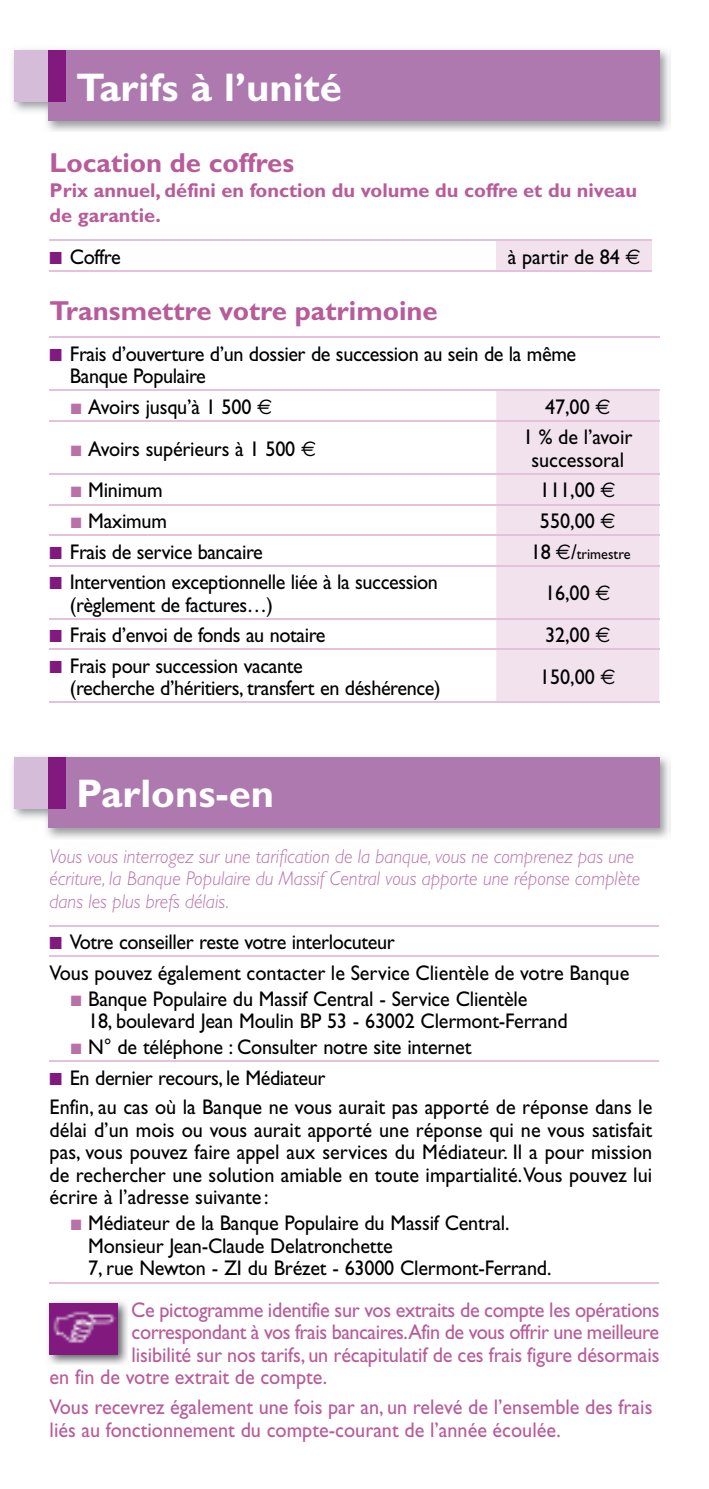
<style>
.page{position:relative;width:709px;height:1489px;background:#fff}
.page>*{position:absolute;margin:0;border:0;box-sizing:border-box;transform-origin:0 0}
.t1{font:700 40px "Gill Sans";color:#fff}
.t2{font:700 27.5px "Gill Sans";color:#b85b9a}
.t3{font:21.25px/22.5px "Gill Sans";letter-spacing:-.01em;color:#000;scale:.95 1}
.t4{font:21.25px/22.5px "Gill Sans";letter-spacing:-.005em;color:#b85b9a;scale:.95 1}
.t5{font:italic 300 20px/22.5px "Gill Sans";color:#b971a8;scale:.95 1}
.t6{font:700 20px/25px "Gill Sans";color:#b85b9a}
.t7{font:15px "Gill Sans";color:#000;scale:.95 1}
.s1{color:#81197f}
.s2{font-family:"Euro Sans"}
.s3{color:#b971a8}
.s4{font-size:21.25px}
.s5{font-family:"Euro Sans";font-size:21.25px}
</style>
<div class="page">
<img style="left:13px;top:49px;width:657px;height:83px">
<div style="left:48px;top:50px;width:611px;height:71px;background:#ae79ae"></div>
<div style="left:14px;top:50px;width:46px;height:52px;background:#d5bdd9"></div>
<div style="left:48px;top:50px;width:18px;height:52px;background:#81197f"></div>
<div style="left:496px;top:240px;width:156px;height:30px;background:#f1e2ee"></div>
<hr style="left:50px;top:239px;width:446px;height:2px;background:#e4c2db">
<hr style="left:496px;top:239px;width:156px;height:2px;background:#e4c2db">
<hr style="left:50px;top:270px;width:446px;height:1px;background:#e4c2db">
<hr style="left:496px;top:270px;width:156px;height:1px;background:#e4c2db">
<div style="left:496px;top:391px;width:163px;height:310px;background:#f1e2ee"></div>
<hr style="left:50px;top:420px;width:446px;height:1px;background:#e4c2db">
<hr style="left:496px;top:420px;width:163px;height:1px;background:#e4c2db">
<hr style="left:50px;top:473px;width:446px;height:1px;background:#e4c2db">
<hr style="left:496px;top:473px;width:163px;height:1px;background:#e4c2db">
<hr style="left:50px;top:504px;width:446px;height:1px;background:#e4c2db">
<hr style="left:496px;top:504px;width:163px;height:1px;background:#e4c2db">
<hr style="left:50px;top:534px;width:446px;height:1px;background:#e4c2db">
<hr style="left:496px;top:534px;width:163px;height:1px;background:#e4c2db">
<hr style="left:50px;top:565px;width:446px;height:1px;background:#e4c2db">
<hr style="left:496px;top:565px;width:163px;height:1px;background:#e4c2db">
<hr style="left:50px;top:618px;width:446px;height:1px;background:#e4c2db">
<hr style="left:496px;top:618px;width:163px;height:1px;background:#e4c2db">
<hr style="left:50px;top:648px;width:446px;height:2px;background:#e4c2db">
<hr style="left:496px;top:648px;width:163px;height:2px;background:#e4c2db">
<hr style="left:50px;top:701px;width:446px;height:2px;background:#e4c2db">
<hr style="left:496px;top:701px;width:163px;height:2px;background:#e4c2db">
<hr style="left:50px;top:337px;width:446px;height:1px;background:#e4c2db">
<hr style="left:496px;top:337px;width:163px;height:1px;background:#e4c2db">
<hr style="left:50px;top:390px;width:446px;height:1px;background:#e4c2db">
<hr style="left:496px;top:390px;width:163px;height:1px;background:#e4c2db">
<img style="left:13px;top:756px;width:657px;height:83px">
<div style="left:48px;top:757px;width:611px;height:70px;background:#ae79ae"></div>
<div style="left:14px;top:757px;width:46px;height:51px;background:#d5bdd9"></div>
<div style="left:48px;top:757px;width:18px;height:51px;background:#81197f"></div>
<hr style="left:50px;top:955px;width:609px;height:1px;background:#e4c2db">
<hr style="left:50px;top:1060px;width:609px;height:1px;background:#e4c2db">
<hr style="left:50px;top:1281px;width:609px;height:1px;background:#e4c2db">
<hr style="left:50px;top:924px;width:609px;height:2px;background:#e4c2db">
<img style="left:48px;top:1301px;width:80px;height:63px">
<img style="left:50px;top:1303px;width:67px;height:51px">
<h1 class="t1" style="left:76px;top:63px;width:267px">Tarifs à l’unité</h1>
<p class="t2" style="left:50px;top:147px;width:246px">Location de coffres</p>
<p class="t6" style="left:50px;top:178px;width:589px">Prix annuel, défini en fonction du volume du coffre et du niveau de garantie.</p>
<p class="t3" style="left:50px;top:245px;width:76px"><span class="s1">■</span> Coffre</p>
<p class="t3" style="left:508px;top:245px;width:141px">à partir de 84 <span class="s2">€</span></p>
<p class="t2" style="left:50px;top:294px;width:389px">Transmettre votre patrimoine</p>
<p class="t3" style="left:70px;top:342px;width:534px;text-indent:-20px"><span class="s1">■</span> Frais d’ouverture d’un dossier de succession au sein de la même<br>Banque Populaire</p>
<p class="t3" style="left:71px;top:395px;width:214px"><span class="s3">■</span> Avoirs jusqu’à 1 500 <span class="s2">€</span></p>
<p class="t3" style="left:545px;top:395px;width:70px">47,00 <span class="s2">€</span></p>
<p class="t3" style="left:71px;top:437px;width:260px"><span class="s3">■</span> Avoirs supérieurs à 1 500 <span class="s2">€</span></p>
<p class="t3" style="left:523px;top:426px;width:117px;text-align:center">1 % de l’avoir successoral</p>
<p class="t3" style="left:71px;top:479px;width:98px"><span class="s3">■</span> Minimum</p>
<p class="t3" style="left:540px;top:479px;width:81px">111,00 <span class="s2">€</span></p>
<p class="t3" style="left:71px;top:509px;width:103px"><span class="s3">■</span> Maximum</p>
<p class="t3" style="left:540px;top:509px;width:81px">550,00 <span class="s2">€</span></p>
<p class="t3" style="left:50px;top:540px;width:226px"><span class="s1">■</span> Frais de service bancaire</p>
<p class="t7" style="left:530px;top:545px;width:107px"><span class="s4">18</span> <span class="s5">€</span><span class="s4">/</span>trimestre</p>
<p class="t3" style="left:70px;top:571px;width:389px;text-indent:-20px"><span class="s1">■</span> Intervention exceptionnelle liée à la succession (règlement de factures…)</p>
<p class="t3" style="left:545px;top:582px;width:70px">16,00 <span class="s2">€</span></p>
<p class="t3" style="left:50px;top:624px;width:292px"><span class="s1">■</span> Frais d’envoi de fonds au notaire</p>
<p class="t3" style="left:545px;top:624px;width:70px">32,00 <span class="s2">€</span></p>
<p class="t3" style="left:70px;top:654px;width:392px;text-indent:-20px"><span class="s1">■</span> Frais pour succession vacante<br>(recherche d’héritiers, transfert en déshérence)</p>
<p class="t3" style="left:540px;top:665px;width:81px">150,00 <span class="s2">€</span></p>
<h1 class="t1" style="left:76px;top:770px;width:199px">Parlons-en</h1>
<p class="t5" style="left:50px;top:845px;width:623px">Vous vous interrogez sur une tarification de la banque, vous ne comprenez pas une écriture, la Banque Populaire du Massif Central vous apporte une réponse complète dans les plus brefs délais.</p>
<p class="t3" style="left:50px;top:926px;width:611px;line-height:30.5px"><span class="s1">■</span> Votre conseiller reste votre interlocuteur<br>Vous pouvez également contacter le Service Clientèle de votre Banque</p>
<p class="t3" style="left:88px;top:987px;width:506px;text-indent:-17px"><span class="s3">■</span> Banque Populaire du Massif Central - Service Clientèle<br>18, boulevard Jean Moulin BP 53 - 63002 Clermont-Ferrand</p>
<p class="t3" style="left:71px;top:1035px;width:423px"><span class="s3">■</span> N° de téléphone : Consulter notre site internet</p>
<p class="t3" style="left:50px;top:1062px;width:636px;line-height:29.5px"><span class="s1">■</span> En dernier recours, le Médiateur<br>Enfin, au cas où la Banque ne vous aurait pas apporté de réponse dans le</p>
<p class="t3" style="left:50px;top:1118px;width:636px;text-align:justify">délai d’un mois ou vous aurait apporté une réponse qui ne vous satisfait pas, vous pouvez faire appel aux services du Médiateur. Il a pour mission de rechercher une solution amiable en toute impartialité. Vous pouvez lui écrire à l’adresse suivante :</p>
<p class="t3" style="left:88px;top:1212px;width:489px;text-indent:-17px"><span class="s3">■</span> Médiateur de la Banque Populaire du Massif Central.<br>Monsieur Jean-Claude Delatronchette<br>7, rue Newton - ZI du Brézet - 63000 Clermont-Ferrand.</p>
<p class="t4" style="left:131px;top:1298px;width:558px">Ce pictogramme identifie sur vos extraits de compte les opérations</p>
<p class="t4" style="left:132px;top:1320px;width:557px">correspondant à vos frais bancaires.Afin de vous offrir une meilleure</p>
<p class="t4" style="left:132px;top:1343px;width:557px">lisibilité sur nos tarifs, un récapitulatif de ces frais figure désormais</p>
<p class="t4" style="left:50px;top:1365px;width:294px">en fin de votre extrait de compte.</p>
<p class="t4" style="left:50px;top:1395px;width:636px">Vous recevrez également une fois par an, un relevé de l’ensemble des frais liés au fonctionnement du compte-courant de l’année écoulée.</p>
</div>
